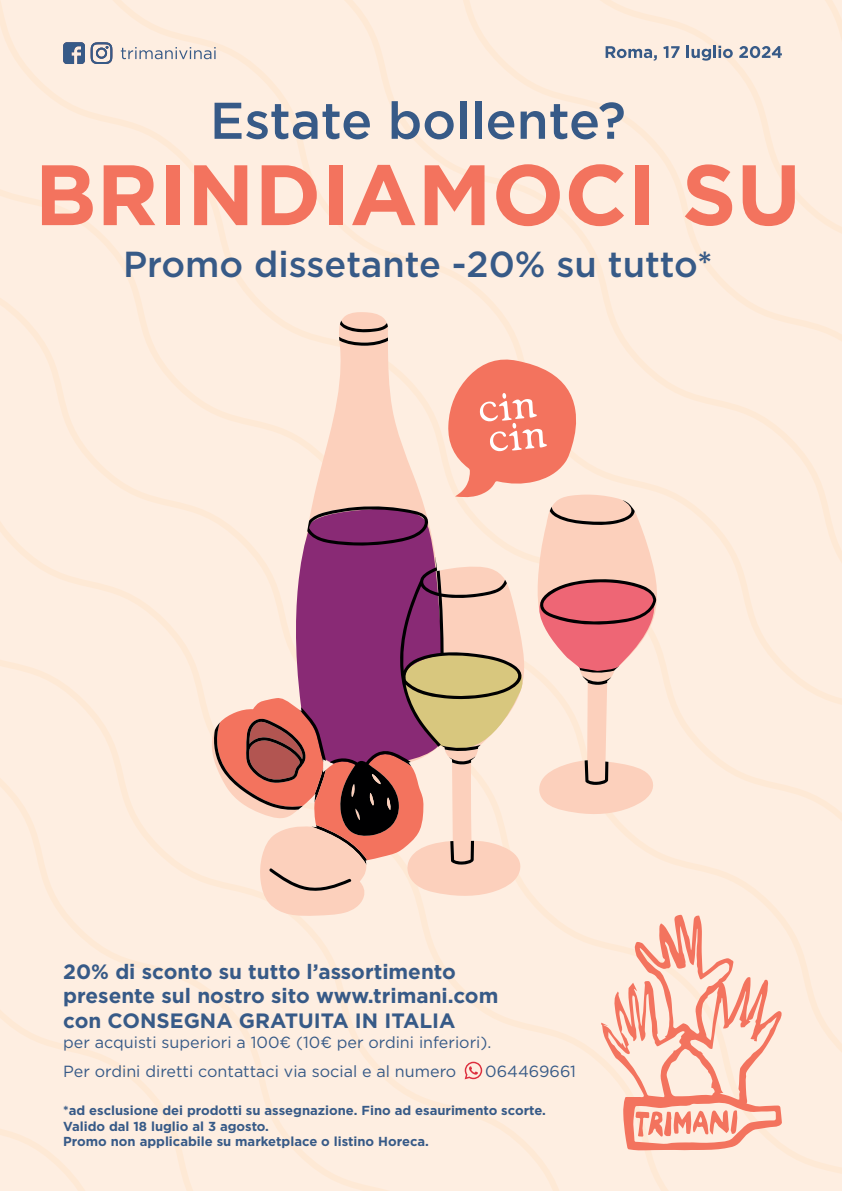
<style>
.page{position:relative;width:842px;height:1191px;background:#fff}
.page>*{position:absolute;margin:0;border:0;box-sizing:border-box;transform-origin:0 0}
.t1{font:700 85.4px "Gotham";color:#f3735e}
.t2{font:500 51.5px "Gotham";color:#375a87}
.t3{font:500 36.2px "Gotham";color:#375a87}
.t4{font:700 20.7px/24.9px "Gotham";color:#375a87}
.t5{font:16.1px/29px "Gotham";color:#375a87}
.t6{font:700 13px/15.7px "Gotham";color:#375a87}
</style>
<div class="page">
<div style="left:0;top:1075px;width:842px;height:107px;background:#feeee1"></div>
<div style="left:0;top:855px;width:842px;height:220px;background:#feeee1"></div>
<div style="left:0;top:711px;width:842px;height:144px;background:#feeee1"></div>
<div style="left:0;top:595px;width:842px;height:116px;background:#feeee1"></div>
<div style="left:0;top:364px;width:842px;height:231px;background:#feeee1"></div>
<div style="left:0;top:0;width:842px;height:364px;background:#feeee1"></div>
<div style="left:231px;top:0;width:611px;height:110px;background:#feeee1"></div>
<svg style="left:298px;top:340px;width:140px;height:17px;background:#fde6d7"></svg>
<svg style="left:339px;top:312px;width:49px;height:34px;background:#ccac9c"></svg>
<svg style="left:210px;top:357px;width:451px;height:559px;background:#e2b6b1"></svg>
<svg style="left:601px;top:914px;width:181px;height:236px;background:#fbcdbd"></svg>
<svg style="left:465px;top:1061px;width:17px;height:18px"></svg>
<svg style="left:606px;top:46px;width:51px;height:15px"></svg>
<svg style="left:663px;top:46px;width:17px;height:12px"></svg>
<svg style="left:687px;top:46px;width:46px;height:15px"></svg>
<svg style="left:739px;top:46px;width:43px;height:12px"></svg>
<svg style="left:63px;top:42px;width:22px;height:22px"></svg>
<svg style="left:91px;top:42px;width:21px;height:22px"></svg>
<svg style="left:121px;top:47px;width:95px;height:12px"></svg>
<h2 class="t2" style="left:210px;top:87px;width:417px">Estate bollente?</h2>
<h1 class="t1" style="left:35px;top:138px;width:768px">BRINDIAMOCI SU</h1>
<h3 class="t3" style="left:123px;top:240px;width:591px">Promo dissetante -20% su tutto*</h3>
<h3 class="t4" style="left:63px;top:958px;width:437px">20% di sconto su tutto l’assortimento presente sul nostro sito www.trimani.com con CONSEGNA GRATUITA IN ITALIA</h3>
<p class="t5" style="left:63px;top:1027px;width:430px">per acquisti superiori a 100€ (10€ per ordini inferiori).<br>Per ordini diretti contattaci via social e al numero</p>
<p class="t5" style="left:485px;top:1056px;width:92px">064469661</p>
<p class="t6" style="left:63px;top:1102px;width:484px">*ad esclusione dei prodotti su assegnazione. Fino ad esaurimento scorte.<br>Valido dal 18 luglio al 3 agosto.<br>Promo non applicabile su marketplace o listino Horeca.</p>
</div>
